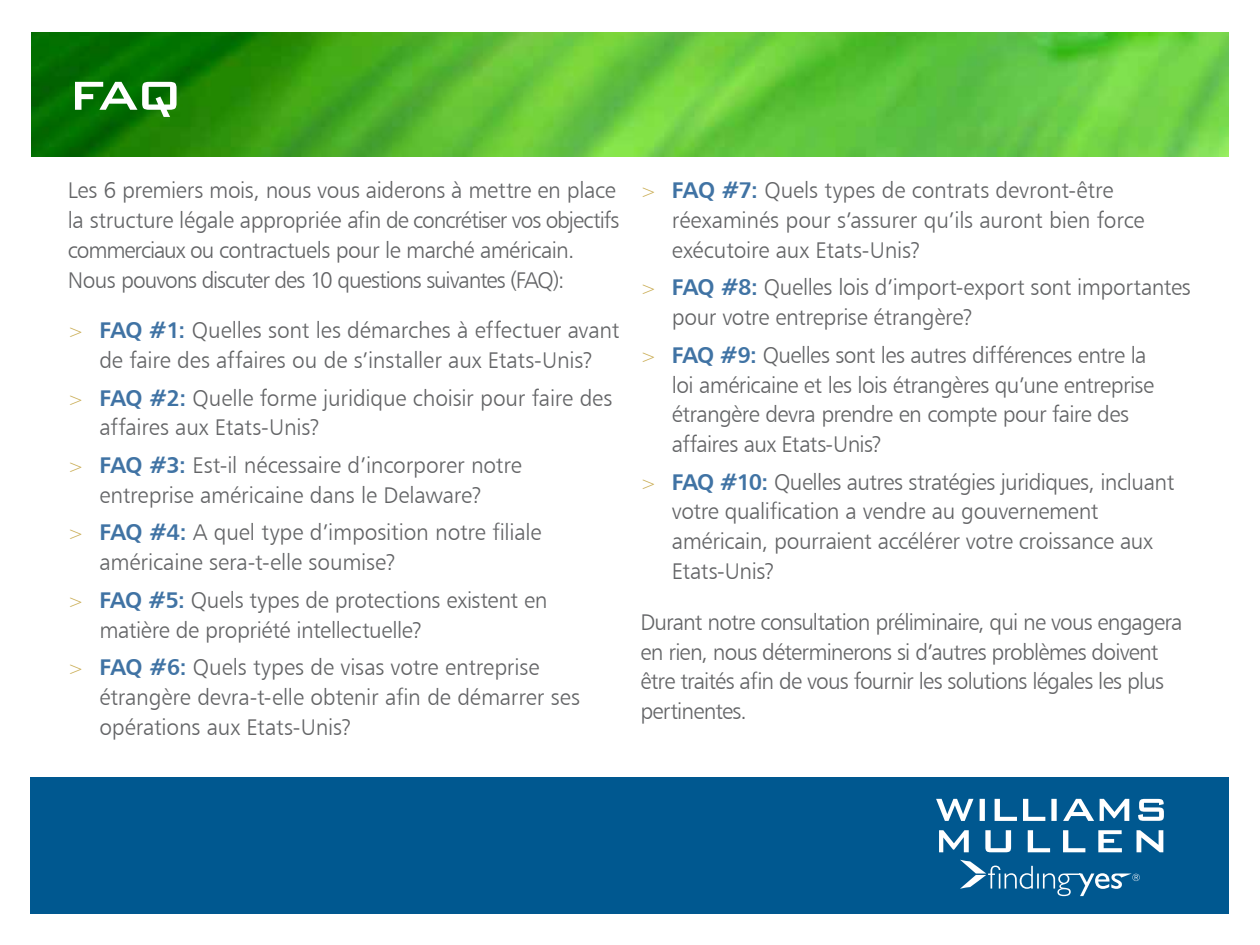
<style>
.page{position:relative;width:1260px;height:945px;background:#fff}
.page>*{position:absolute;margin:0;border:0;box-sizing:border-box;transform-origin:0 0}
.t1{font:500 54.07px "Bank Gothic BT";color:#fff}
.t2{font:22.75px/29.8px "Humanist 777 BT Light B";letter-spacing:-.015em;color:#636466}
.t3{font:22.75px/29.8px "Humanist 777 BT Light B";letter-spacing:-.04em;color:#636466}
.s1{font-size:19.25px;color:#c9ac53}
.s2{font-family:"Humanist 777 BT Bold B";color:#4073a4}
</style>
<div class="page">
<div style="left:30px;top:777px;width:1199px;height:137px;background:#005890"></div>
<svg style="left:939px;top:830px;width:224px;height:22px"></svg>
<svg style="left:936px;top:799px;width:193px;height:22px"></svg>
<svg style="left:1138px;top:799px;width:26px;height:22px"></svg>
<svg style="left:960px;top:860px;width:180px;height:36px"></svg>
<img style="left:31px;top:32px;width:1198px;height:124px">
<h1 class="t1" style="left:68px;top:66px;width:117px">FAQ</h1>
<p class="t2" style="left:68px;top:175px;width:553px">Les 6 premiers mois, nous vous aiderons à mettre en place la structure légale appropriée afin de concrétiser vos objectifs commerciaux ou contractuels pour le marché américain.<br>Nous pouvons discuter des 10 questions suivantes (FAQ):</p>
<p class="t2" style="left:68px;top:315px;width:553px;text-align:center"><span class="s1">&gt;</span> <span class="s2">FAQ #1:</span> Quelles sont les démarches à effectuer avant de faire des affaires ou de s’installer aux Etats-Unis?</p>
<p class="t2" style="left:99px;top:383px;width:515px;text-indent:-31px"><span class="s1">&gt;</span> <span class="s2">FAQ #2:</span> Quelle forme juridique choisir pour faire des affaires aux Etats-Unis?</p>
<p class="t2" style="left:68px;top:450px;width:455px;text-align:center"><span class="s1">&gt;</span> <span class="s2">FAQ #3:</span> Est-il nécessaire d’incorporer notre entreprise américaine dans le Delaware?</p>
<p class="t2" style="left:99px;top:517px;width:444px;text-indent:-31px"><span class="s1">&gt;</span> <span class="s2">FAQ #4:</span> A quel type d’imposition notre filiale américaine sera-t-elle soumise?</p>
<p class="t2" style="left:99px;top:585px;width:450px;text-indent:-31px"><span class="s1">&gt;</span> <span class="s2">FAQ #5:</span> Quels types de protections existent en matière de propriété intellectuelle?</p>
<p class="t2" style="left:99px;top:652px;width:482px;text-indent:-31px"><span class="s1">&gt;</span> <span class="s2">FAQ #6:</span> Quels types de visas votre entreprise étrangère devra-t-elle obtenir afin de démarrer ses opérations aux Etats-Unis?</p>
<p class="t2" style="left:672px;top:175px;width:474px;text-indent:-31px"><span class="s1">&gt;</span> <span class="s2">FAQ #7:</span> Quels types de contrats devront-être réexaminés pour s’assurer qu’ils auront bien force exécutoire aux Etats-Unis?</p>
<p class="t2" style="left:672px;top:272px;width:520px;text-indent:-31px"><span class="s1">&gt;</span> <span class="s2">FAQ #8:</span> Quelles lois d’import-export sont importantes pour votre entreprise étrangère?</p>
<p class="t2" style="left:672px;top:340px;width:484px;text-indent:-31px"><span class="s1">&gt;</span> <span class="s2">FAQ #9:</span> Quelles sont les autres différences entre la loi américaine et les lois étrangères qu’une entreprise étrangère devra prendre en compte pour faire des affaires aux Etats-Unis?</p>
<p class="t2" style="left:672px;top:467px;width:504px;text-indent:-31px"><span class="s1">&gt;</span> <span class="s2">FAQ #10:</span> Quelles autres stratégies juridiques, incluant votre qualification a vendre au gouvernement américain, pourraient accélérer votre croissance aux Etats-Unis?</p>
<p class="t3" style="left:640px;top:607px;width:544px">Durant notre consultation préliminaire, qui ne vous engagera en rien, nous déterminerons si d’autres problèmes doivent être traités afin de vous fournir les solutions légales les plus pertinentes.</p>
</div>
